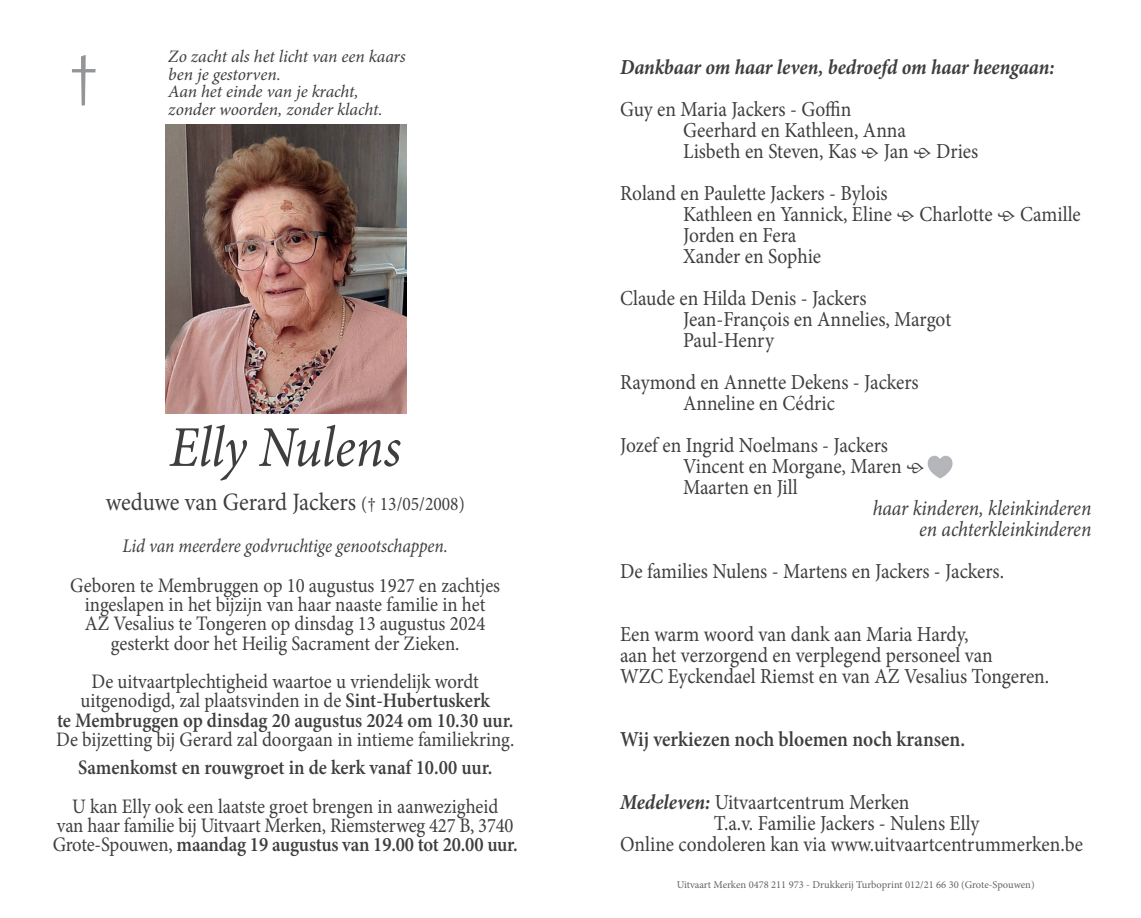
<style>
.page{position:relative;width:1141px;height:918px;background:#fff}
.page>*{position:absolute;margin:0;border:0;box-sizing:border-box;transform-origin:0 0}
.t1{font:62.82px "Chaparral Pro";color:#939598}
.t2{font:italic 57.75px "Minion Pro";letter-spacing:-.005em;color:#3e3e3f;scale:.91 1}
.t3{font:25.03px "Minion Pro";letter-spacing:-.005em;color:#3e3e3f;scale:.91 1}
.t4{font:21.35px/21px "Minion Pro";color:#3e3e3f;scale:.91 1}
.t5{font:italic 21.35px/21px "Minion Pro";letter-spacing:-.005em;color:#3e3e3f;text-align:right;scale:.91 1}
.t6{font:italic 700 21.35px "Minion Pro";letter-spacing:-.005em;color:#3e3e3f;scale:.91 1}
.t7{font:600 21.35px "Minion Pro";color:#3e3e3f;scale:.91 1}
.t8{font:20.65px/19.2px "Minion Pro";color:#3e3e3f;text-align:center;scale:.91 1}
.t9{font:600 20.65px "Minion Pro";letter-spacing:-.005em;color:#3e3e3f;scale:.91 1}
.t10{font:italic 19.25px "Minion Pro";letter-spacing:-.005em;color:#3e3e3f;scale:.91 1}
.t11{font:italic 17.5px/17.5px "Minion Pro";letter-spacing:-.005em;color:#3e3e3f}
.t12{font:10.5px "Minion Pro";color:#636366}
.s1{font-size:19.25px}
.s2{font-weight:600}
.s3{font-weight:700;font-style:italic}
</style>
<div class="page">
<img style="left:166px;top:124px;width:240px;height:290px">
<img style="left:927px;top:455px;width:26px;height:23px">
<h1 class="t1" style="left:69px;top:41px;width:30px">†</h1>
<p class="t11" style="left:168px;top:48px;width:239px">Zo zacht als het licht van een kaars ben je gestorven.<br>Aan het einde van je kracht, zonder woorden, zonder klacht.</p>
<h2 class="t2" style="left:169px;top:408px;width:256px">Elly Nulens</h2>
<p class="t3" style="left:106px;top:485px;width:396px">weduwe van Gerard Jackers <span class="s1">(† 13/05/2008)</span></p>
<p class="t10" style="left:122px;top:532px;width:359px">Lid van meerdere godvruchtige genootschappen.</p>
<p class="t8" style="left:70px;top:576px;width:474px">Geboren te Membruggen op 10 augustus 1927 en zachtjes ingeslapen in het bijzijn van haar naaste familie in het AZ Vesalius te Tongeren op dinsdag 13 augustus 2024 gesterkt door het Heilig Sacrament der Zieken.</p>
<p class="t8" style="left:57px;top:672px;width:503px">De uitvaartplechtigheid waartoe u vriendelijk wordt uitgenodigd, zal plaatsvinden in de <span class="s2">Sint-Hubertuskerk<br>te Membruggen op dinsdag 20 augustus 2024 om 10.30 uur.</span></p>
<p class="t8" style="left:56px;top:730px;width:505px">De bijzetting bij Gerard zal doorgaan in intieme familiekring.</p>
<p class="t9" style="left:78px;top:753px;width:457px">Samenkomst en rouwgroet in de kerk vanaf 10.00 uur.</p>
<p class="t8" style="left:53px;top:796px;width:513px">U kan Elly ook een laatste groet brengen in aanwezigheid<br>van haar familie bij Uitvaart Merken, Riemsterweg 427 B, 3740<br>Grote-Spouwen, <span class="s2">maandag 19 augustus van 19.00 tot 20.00 uur.</span></p>
<p class="t6" style="left:620px;top:52px;width:479px">Dankbaar om haar leven, bedroefd om haar heengaan:</p>
<p class="t4" style="left:683px;top:99px;width:326px;text-indent:-63px">Guy en Maria Jackers - Goffin<br>Geerhard en Kathleen, Anna<br>Lisbeth en Steven, Kas • Jan • Dries</p>
<p class="t4" style="left:683px;top:183px;width:439px;text-indent:-63px">Roland en Paulette Jackers - Bylois<br>Kathleen en Yannick, Eline • Charlotte • Camille<br>Jorden en Fera<br>Xander en Sophie</p>
<p class="t4" style="left:683px;top:288px;width:296px;text-indent:-63px">Claude en Hilda Denis - Jackers<br>Jean-François en Annelies, Margot<br>Paul-Henry</p>
<p class="t4" style="left:683px;top:372px;width:260px;text-indent:-63px">Raymond en Annette Dekens - Jackers<br>Anneline en Cédric</p>
<p class="t4" style="left:683px;top:435px;width:267px;text-indent:-63px">Jozef en Ingrid Noelmans - Jackers<br>Vincent en Morgane, Maren •<br>Maarten en Jill</p>
<p class="t5" style="left:873px;top:497px;width:242px">haar kinderen, kleinkinderen en achterkleinkinderen</p>
<p class="t4" style="left:620px;top:561px;width:424px">De families Nulens - Martens en Jackers - Jackers.</p>
<p class="t4" style="left:620px;top:624px;width:473px">Een warm woord van dank aan Maria Hardy,<br>aan het verzorgend en verplegend personeel van<br>WZC Eyckendael Riemst en van AZ Vesalius Tongeren.</p>
<p class="t7" style="left:620px;top:724px;width:381px">Wij verkiezen noch bloemen noch kransen.</p>
<p class="t4" style="left:620px;top:792px;width:320px"><span class="s3">Medeleven:</span> Uitvaartcentrum Merken</p>
<p class="t4" style="left:714px;top:813px;width:293px">T.a.v. Familie Jackers - Nulens Elly</p>
<p class="t4" style="left:620px;top:834px;width:510px">Online condoleren kan via www.uitvaartcentrummerken.be</p>
<p class="t12" style="left:677px;top:878px;width:359px">Uitvaart Merken 0478 211 973 - Drukkerij Turboprint 012/21 66 30 (Grote-Spouwen)</p>
</div>
